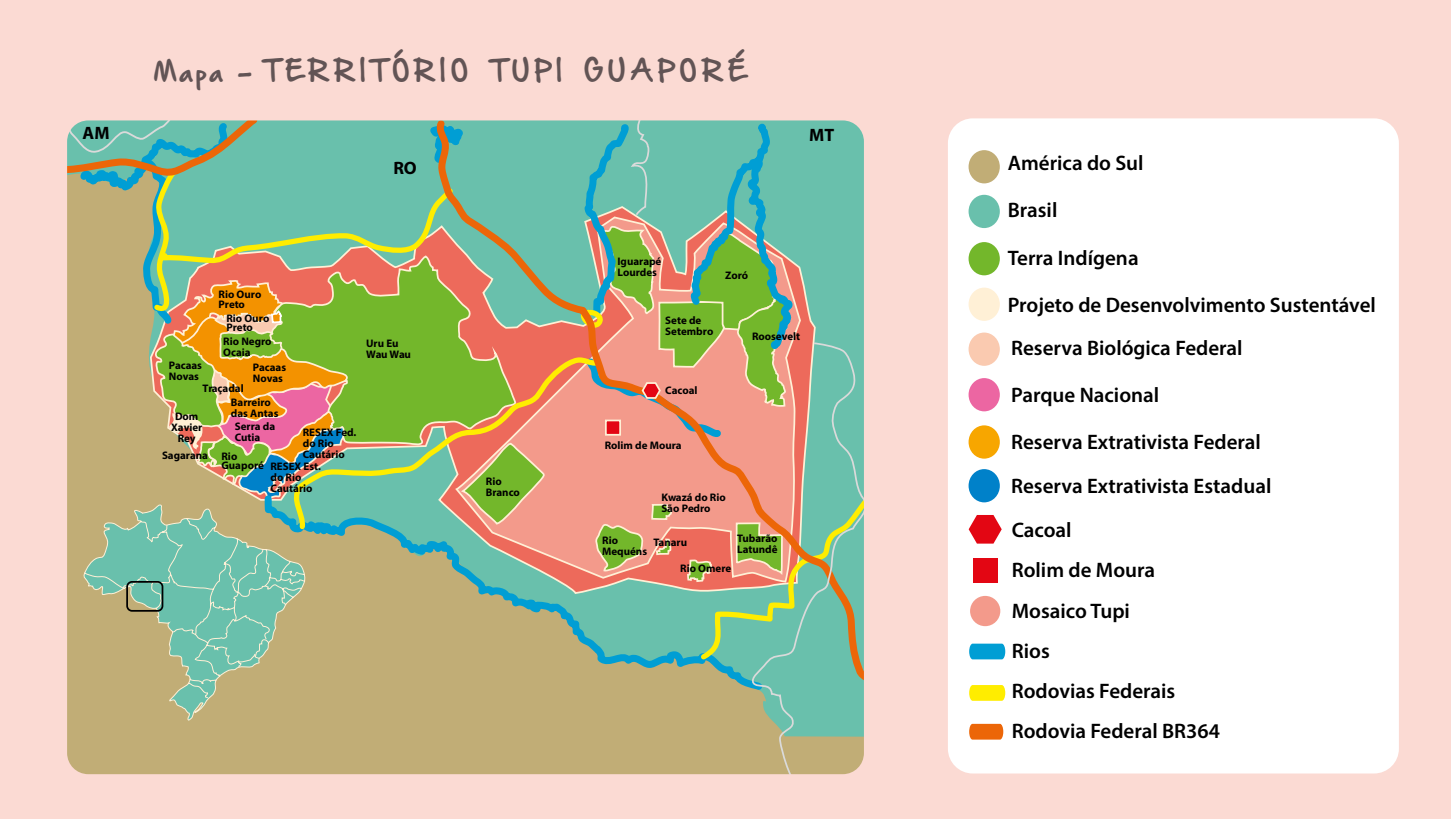
<style>
.page{position:relative;width:1451px;height:819px;background:#fbdad3}
.page>*{position:absolute;margin:0;border:0;box-sizing:border-box;transform-origin:0 0}
.t1{font:24.5px "Hand Of Sean Demo";letter-spacing:.2em;color:#625455}
.t2{font:600 21px/40.2px "Myriad Pro";color:#000}
.t3{font:700 18.03px "Myriad Pro";color:#000}
.t4{font:700 11.03px/11px "Myriad Pro";color:#000}
.s1{font-size:22.75px}
</style>
<div class="page">
<div style="left:948px;top:118px;width:451px;height:655px;background:#fff;border-radius:25px"></div>
<div style="left:969px;top:150px;width:31px;height:33px;background:#c1ad76;border-radius:50%"></div>
<div style="left:969px;top:195px;width:31px;height:33px;background:#69c0ac;border-radius:50%"></div>
<div style="left:969px;top:242px;width:31px;height:33px;background:#73b72b;border-radius:50%"></div>
<div style="left:969px;top:287px;width:31px;height:34px;background:#fff0d6;border-radius:50%"></div>
<div style="left:969px;top:332px;width:31px;height:34px;background:#facab0;border-radius:50%"></div>
<div style="left:969px;top:378px;width:31px;height:33px;background:#ec66a2;border-radius:50%"></div>
<div style="left:969px;top:425px;width:31px;height:33px;background:#f7a600;border-radius:50%"></div>
<div style="left:969px;top:469px;width:31px;height:33px;background:#0081c9;border-radius:50%"></div>
<div style="left:970px;top:596px;width:30px;height:30px;background:#f39a8b;border-radius:50%"></div>
<div style="left:973px;top:558px;width:24px;height:25px;background:#e30613"></div>
<svg style="left:969px;top:515px;width:33px;height:28px"></svg>
<svg style="left:969px;top:643px;width:36px;height:16px"></svg>
<svg style="left:969px;top:723px;width:34px;height:16px"></svg>
<svg style="left:969px;top:685px;width:36px;height:15px"></svg>
<div style="left:62px;top:118px;width:805px;height:660px;background:#c1ad76"></div>
<svg style="left:69px;top:122px;width:560px;height:543px"></svg>
<svg style="left:153px;top:279px;width:200px;height:221px;background:#b7a55b"></svg>
<div style="left:605px;top:419px;width:16px;height:16px;background:#e30613;border:2px solid #fff0d6"></div>
<svg style="left:602px;top:226px;width:27px;height:181px;background:#bb9974"></svg>
<svg style="left:629px;top:122px;width:233px;height:650px;background:#9eae8c"></svg>
<svg style="left:69px;top:122px;width:103px;height:31px;background:#6cc0b2"></svg>
<svg style="left:82px;top:504px;width:225px;height:217px"></svg>
<div style="left:50px;top:103px;width:831px;height:688px;border:18px solid #fbdad3;border-radius:30px"></div>
<div style="left:126px;top:581px;width:37px;height:30px;border:2px solid #000;border-radius:5px"></div>
<h1 class="t1" style="left:154px;top:59px;width:594px"><span class="s1">Mapa</span> - TERRITÓRIO TUPI GUAPORÉ</h1>
<h3 class="t3" style="left:83px;top:121px;width:28px">AM</h3>
<h3 class="t3" style="left:809px;top:123px;width:27px">MT</h3>
<h3 class="t3" style="left:393px;top:156px;width:25px">RO</h3>
<p class="t4" style="left:219px;top:289px;width:44px;line-height:10px">Rio Ouro<br>Preto</p>
<p class="t4" style="left:226px;top:313px;width:44px;line-height:8.9px">Rio Ouro<br>Preto</p>
<p class="t4" style="left:223px;top:335px;width:50px">Rio Negro<br>Ocaia</p>
<p class="t4" style="left:231px;top:381px;width:41px;line-height:13.7px;text-indent:-29px">Traçadal<br>Barreiro</p>
<p class="t4" style="left:231px;top:405px;width:49px;line-height:13.7px;text-align:center">das Antas<br>Serra da</p>
<p class="t4" style="left:235px;top:431px;width:27px">Cutia</p>
<p class="t4" style="left:303px;top:426px;width:55px">RESEX Fed. do Rio<br>Cautário</p>
<p class="t4" style="left:270px;top:461px;width:52px">RESEX Est. do Rio<br>Cautário</p>
<p class="t4" style="left:169px;top:359px;width:35px">Pacaas<br>Novas</p>
<p class="t4" style="left:253px;top:361px;width:35px">Pacaas<br>Novas</p>
<p class="t4" style="left:171px;top:411px;width:33px;text-align:center">Dom<br>Xavier<br>Rey</p>
<p class="t4" style="left:162px;top:449px;width:48px">Sagarana</p>
<p class="t4" style="left:221px;top:452px;width:44px;line-height:8.9px">Rio<br>Guaporé</p>
<p class="t4" style="left:366px;top:336px;width:46px;line-height:11.9px">Uru Eu<br>Wau Wau</p>
<p class="t4" style="left:486px;top:476px;width:36px">Rio<br>Branco</p>
<p class="t4" style="left:617px;top:255px;width:45px">Iguarapé<br>Lourdes</p>
<p class="t4" style="left:725px;top:269px;width:25px">Zoró</p>
<p class="t4" style="left:665px;top:314px;width:50px">Sete de<br>Setembro</p>
<p class="t4" style="left:752px;top:330px;width:50px">Roosevelt</p>
<p class="t4" style="left:665px;top:384px;width:34px">Cacoal</p>
<p class="t4" style="left:605px;top:439px;width:78px">Rolim de Moura</p>
<p class="t4" style="left:661px;top:491px;width:66px">Kwazá do Rio<br>São Pedro</p>
<p class="t4" style="left:602px;top:534px;width:46px">Rio<br>Mequéns</p>
<p class="t4" style="left:653px;top:536px;width:35px">Tanaru</p>
<p class="t4" style="left:737px;top:532px;width:42px">Tubarão<br>Latundê</p>
<p class="t4" style="left:680px;top:562px;width:53px">Rio Omere</p>
<h2 class="t2" style="left:1008px;top:142px;width:137px">América do Sul</h2>
<h2 class="t2" style="left:1008px;top:189px;width:51px">Brasil</h2>
<h2 class="t2" style="left:1008px;top:237px;width:132px">Terra Indígena</h2>
<h2 class="t2" style="left:1008px;top:283px;width:370px;line-height:43.1px">Projeto de Desenvolvimento Sustentável<br>Reserva Biológica Federal</h2>
<h2 class="t2" style="left:1011px;top:374px;width:150px">Parque Nacional</h2>
<h2 class="t2" style="left:1011px;top:420px;width:262px;line-height:43.8px">Reserva Extrativista Federal<br>Reserva Extrativista Estadual<br>Cacoal</h2>
<h2 class="t2" style="left:1012px;top:549px;width:210px">Rolim de Moura<br>Mosaico Tupi<br>Rios<br>Rodovias Federais<br>Rodovia Federal BR364</h2>
</div>
